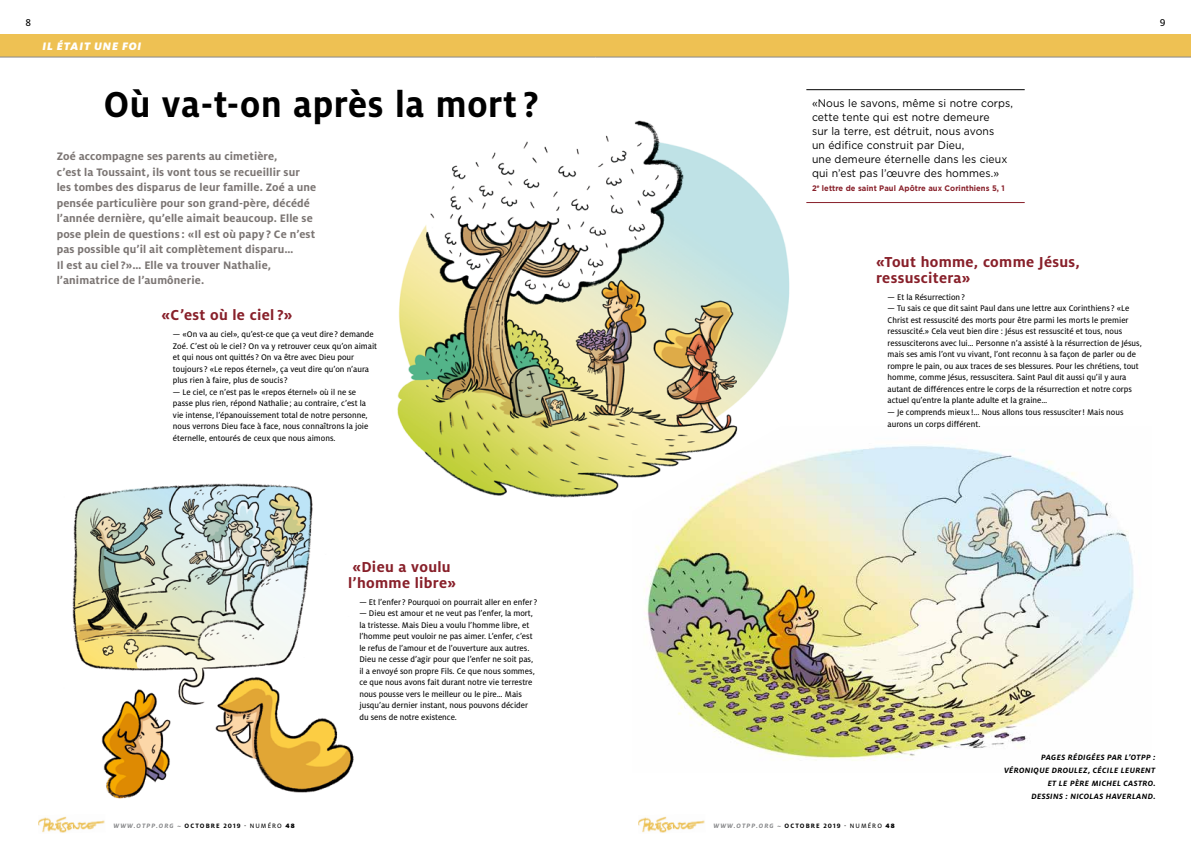
<style>
.page{position:relative;width:1191px;height:842px;background:#fff}
.page>*{position:absolute;margin:0;border:0;box-sizing:border-box;transform-origin:0 0}
.t1{font:700 40px "Milo OT";letter-spacing:.02em;color:#000;scale:.94 1}
.t2{font:700 16px/16px "Milo OT";letter-spacing:.02em;color:#88202a}
.t3{font:700 12px/15.5px "Milo OT";letter-spacing:.01em;color:#7b7573}
.t4{font:italic 900 12px "Milo OT";letter-spacing:.07em;color:#fff}
.t5{font:11px/14px "Gotham";letter-spacing:.01em;color:#000;scale:.95 1}
.t6{font:11px "Milo OT Text";color:#000}
.t7{font:9px/11.5px "Milo OT Text";color:#000}
.t8{font:italic 700 8.5px/13px "Milo OT";letter-spacing:.04em;color:#000;text-align:right}
.t9{font:700 8px "Gotham";letter-spacing:.01em;color:#88202a;scale:.95 1}
.t10{font:italic 700 7px "Milo OT";letter-spacing:.16em;color:#87888a}
.t11{font:700 7px "Milo OT";letter-spacing:.15em;color:#000}
.s1{font-style:normal;color:#000}
.s2{font-family:"Milo OT Text";font-weight:400}
.s3{font-weight:900}
</style>
<div class="page">
<img style="left:644px;top:446px;width:490px;height:315px">
<img style="left:397px;top:120px;width:404px;height:406px">
<img style="left:72px;top:483px;width:282px;height:316px">
<hr style="left:806px;top:89px;width:218px;height:1px;background:#000">
<hr style="left:806px;top:202px;width:218px;height:1px;background:#88202a">
<div style="left:0;top:34px;width:595px;height:23px;background:#eec153"></div>
<div style="left:595px;top:34px;width:596px;height:23px;background:#eec153"></div>
<hr style="left:0;top:57px;width:595px;height:1px;background:#87888a">
<hr style="left:595px;top:57px;width:596px;height:1px;background:#87888a">
<img style="left:38px;top:816px;width:67px;height:17px">
<img style="left:638px;top:816px;width:67px;height:17px">
<p class="t6" style="left:26px;top:16px;width:7px">8</p>
<p class="t6" style="left:1159px;top:16px;width:7px">9</p>
<h3 class="t4" style="left:43px;top:39px;width:100px">IL ÉTAIT UNE FOI</h3>
<h1 class="t1" style="left:104px;top:82px;width:464px">Où va-t-on après la mort ?</h1>
<p class="t3" style="left:57px;top:149px;width:261px">Zoé accompagne ses parents au cimetière,<br>c’est la Toussaint, ils vont tous se recueillir sur les tombes des disparus de leur famille. Zoé a une pensée particulière pour son grand-père, décédé l’année dernière, qu’elle aimait beaucoup. Elle se pose plein de questions : «Il est où papy ? Ce n’est pas possible qu’il ait complètement disparu…<br>Il est au ciel ?»… Elle va trouver Nathalie, l’animatrice de l’aumônerie.</p>
<h2 class="t2" style="left:162px;top:307px;width:132px">«C’est où le ciel ?»</h2>
<p class="t7" style="left:173px;top:329px;width:206px">— «On va au ciel», qu’est-ce que ça veut dire ? demande Zoé. C’est où le ciel ? On va y retrouver ceux qu’on aimait et qui nous ont quittés ? On va être avec Dieu pour toujours ? «Le repos éternel», ça veut dire qu’on n’aura plus rien à faire, plus de soucis ?</p>
<p class="t7" style="left:173px;top:386px;width:197px">— Le ciel, ce n’est pas le «repos éternel» où il ne se passe plus rien, répond Nathalie ; au contraire, c’est la vie intense, l’épanouissement total de notre personne, nous verrons Dieu face à face, nous connaîtrons la joie éternelle, entourés de ceux que nous aimons.</p>
<h2 class="t2" style="left:348px;top:559px;width:109px">«Dieu a voulu l’homme libre»</h2>
<p class="t7" style="left:359px;top:596px;width:179px">— Et l’enfer ? Pourquoi on pourrait aller en enfer ?</p>
<p class="t7" style="left:359px;top:608px;width:177px">— Dieu est amour et ne veut pas l’enfer, la mort, la tristesse. Mais Dieu a voulu l’homme libre, et l’homme peut vouloir ne pas aimer. L’enfer, c’est le refus de l’amour et de l’ouverture aux autres.<br>Dieu ne cesse d’agir pour que l’enfer ne soit pas, il a envoyé son propre Fils. Ce que nous sommes, ce que nous avons fait durant notre vie terrestre nous pousse vers le meilleur ou le pire… Mais jusqu’au dernier instant, nous pouvons décider du sens de notre existence.</p>
<p class="t5" style="left:812px;top:96px;width:213px">«Nous le savons, même si notre corps, cette tente qui est notre demeure<br>sur la terre, est détruit, nous avons<br>un édifice construit par Dieu,<br>une demeure éternelle dans les cieux qui n’est pas l’œuvre des hommes.»</p>
<p class="t9" style="left:812px;top:183px;width:204px">2<sup>e</sup> lettre de saint Paul Apôtre aux Corinthiens 5, 1</p>
<h2 class="t2" style="left:876px;top:254px;width:205px">«Tout homme, comme Jésus, ressuscitera»</h2>
<p class="t7" style="left:887px;top:291px;width:79px">— Et la Résurrection?</p>
<p class="t7" style="left:887px;top:303px;width:256px">— Tu sais ce que dit saint Paul dans une lettre aux Corinthiens ? «Le Christ est ressuscité des morts pour être parmi les morts le premier ressuscité.» Cela veut bien dire : Jésus est ressuscité et tous, nous ressusciterons avec lui… Personne n’a assisté à la résurrection de Jésus, mais ses amis l’ont vu vivant, l’ont reconnu à sa façon de parler ou de rompre le pain, ou aux traces de ses blessures. Pour les chrétiens, tout homme, comme Jésus, ressuscitera. Saint Paul dit aussi qu’il y aura autant de différences entre le corps de la résurrection et notre corps actuel qu’entre la plante adulte et la graine…</p>
<p class="t7" style="left:887px;top:406px;width:237px">— Je comprends mieux !... Nous allons tous ressusciter! Mais nous aurons un corps différent.</p>
<p class="t8" style="left:1004px;top:751px;width:153px">PAGES RÉDIGÉES PAR L’OTPP :<br>VÉRONIQUE DROULEZ, CÉCILE LEURENT<br>ET LE PÈRE MICHEL CASTRO.<br>DESSINS : NICOLAS HAVERLAND.</p>
<p class="t10" style="left:113px;top:822px;width:83px">WWW.OTPP.ORG ~ <span class="s1">Octo</span></p>
<p class="t11" style="left:206px;top:822px;width:90px">bre 2019 <span class="s2">- NUMÉRO</span> <span class="s3">48</span></p>
<p class="t10" style="left:713px;top:822px;width:83px">WWW.OTPP.ORG ~ <span class="s1">Octo</span></p>
<p class="t11" style="left:805px;top:822px;width:90px">bre 2019 <span class="s2">- NUMÉRO</span> <span class="s3">48</span></p>
</div>
